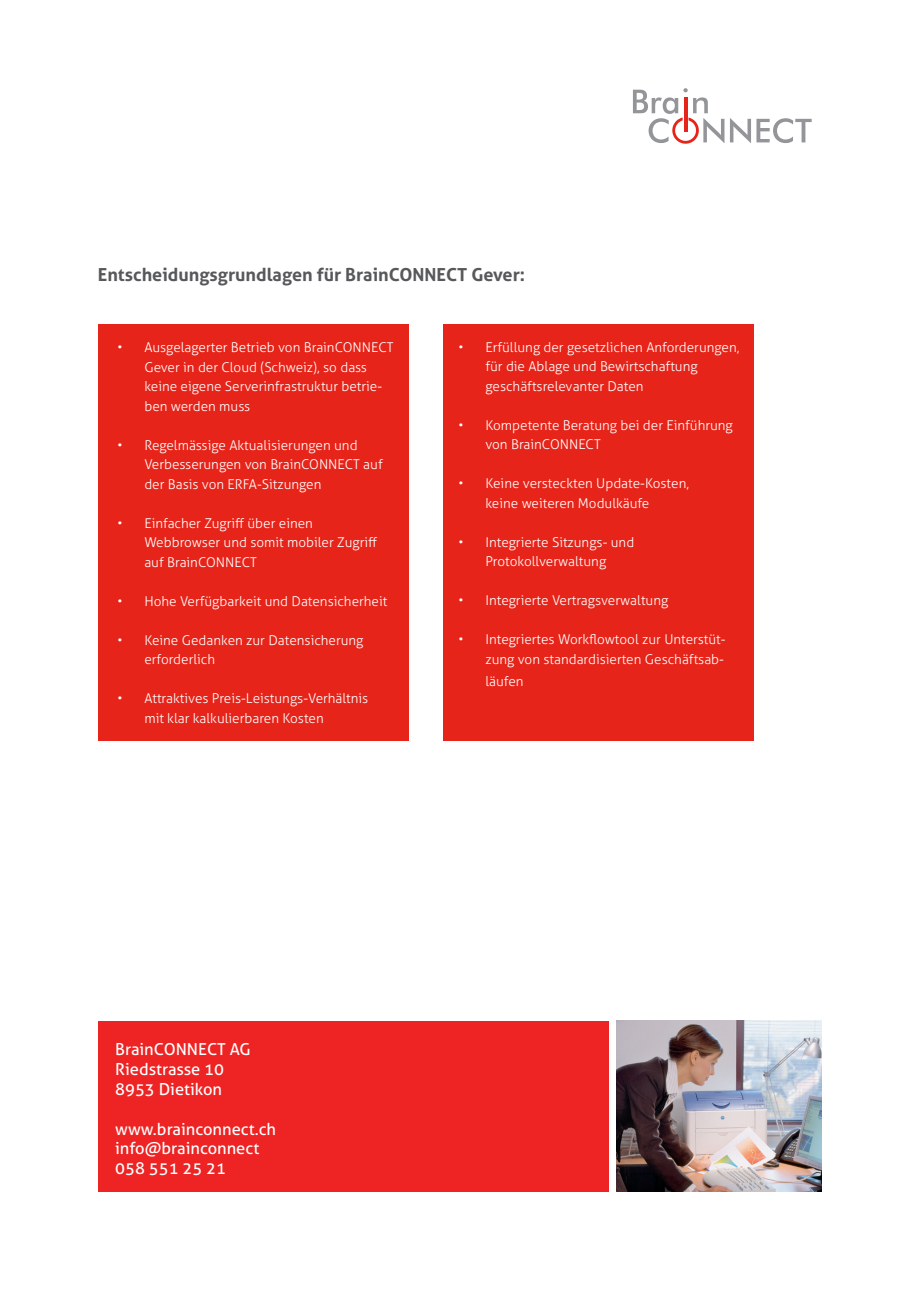
<style>
.page{position:relative;width:919px;height:1289px;background:#fff}
.page>*{position:absolute;margin:0;border:0;box-sizing:border-box;transform-origin:0 0}
.t1{font:700 18px "Aller";color:#57585a}
.t2{font:16.5px/19.8px "Aller";color:#fff}
.t3{font:300 13.5px/19.5px "Aller";color:#fff}
</style>
<div class="page">
<div style="left:98px;top:1020px;width:510px;height:171px;background:#ee2323"></div>
<img style="left:617px;top:1020px;width:204px;height:171px">
<div style="left:98px;top:324px;width:310px;height:417px;background:#e72419"></div>
<div style="left:443px;top:324px;width:310px;height:417px;background:#e72419"></div>
<svg style="left:633px;top:88px;width:178px;height:56px"></svg>
<p class="t1" style="left:98px;top:264px;width:429px">Entscheidungsgrundlagen für BrainCONNECT Gever:</p>
<p class="t3" style="left:144px;top:337px;width:250px;text-indent:-27px">• Ausgelagerter Betrieb von BrainCONNECT Gever in der Cloud (Schweiz), so dass keine eigene Serverinfrastruktur betrie&shy;ben werden muss</p>
<p class="t3" style="left:144px;top:435px;width:240px;text-indent:-27px">• Regelmässige Aktualisierungen und<br>Verbesserungen von BrainCONNECT auf der Basis von ERFA-Sitzungen</p>
<p class="t3" style="left:144px;top:513px;width:234px;text-indent:-27px">• Einfacher Zugriff über einen<br>Webbrowser und somit mobiler Zugriff auf BrainCONNECT</p>
<p class="t3" style="left:117px;top:591px;width:271px">• Hohe Verfügbarkeit und Datensicherheit</p>
<p class="t3" style="left:144px;top:630px;width:221px;text-indent:-27px">• Keine Gedanken zur Datensicherung erforderlich</p>
<p class="t3" style="left:144px;top:688px;width:225px;text-indent:-27px">• Attraktives Preis-Leistungs-Verhältnis mit klar kalkulierbaren Kosten</p>
<p class="t3" style="left:485px;top:337px;width:255px;text-indent:-27px">• Erfüllung der gesetzlichen Anforderungen, für die Ablage und Bewirtschaftung geschäftsrelevanter Daten</p>
<p class="t3" style="left:485px;top:415px;width:249px;text-indent:-27px">• Kompetente Beratung bei der Einführung von BrainCONNECT</p>
<p class="t3" style="left:485px;top:474px;width:205px;text-indent:-27px">• Keine versteckten Update-Kosten, keine weiteren Modulkäufe</p>
<p class="t3" style="left:458px;top:532px;width:177px;text-align:center">• Integrierte Sitzungs- und<br>Protokollverwaltung</p>
<p class="t3" style="left:458px;top:591px;width:211px">• Integrierte Vertragsverwaltung</p>
<p class="t3" style="left:458px;top:630px;width:268px;text-align:right">• Integriertes Workflowtool zur Unterstüt&shy;zung von standardisierten Geschäftsab-</p>
<p class="t3" style="left:485px;top:671px;width:40px">läufen</p>
<p class="t2" style="left:115px;top:1039px;width:137px">BrainCONNECT AG</p>
<p class="t2" style="left:115px;top:1059px;width:110px">Riedstrasse 10</p>
<p class="t2" style="left:115px;top:1079px;width:108px">8953 Dietikon</p>
<p class="t2" style="left:115px;top:1118px;width:162px">www.brainconnect.ch</p>
<p class="t2" style="left:115px;top:1138px;width:145px">info@brainconnect<br>058 551 25 21</p>
</div>
